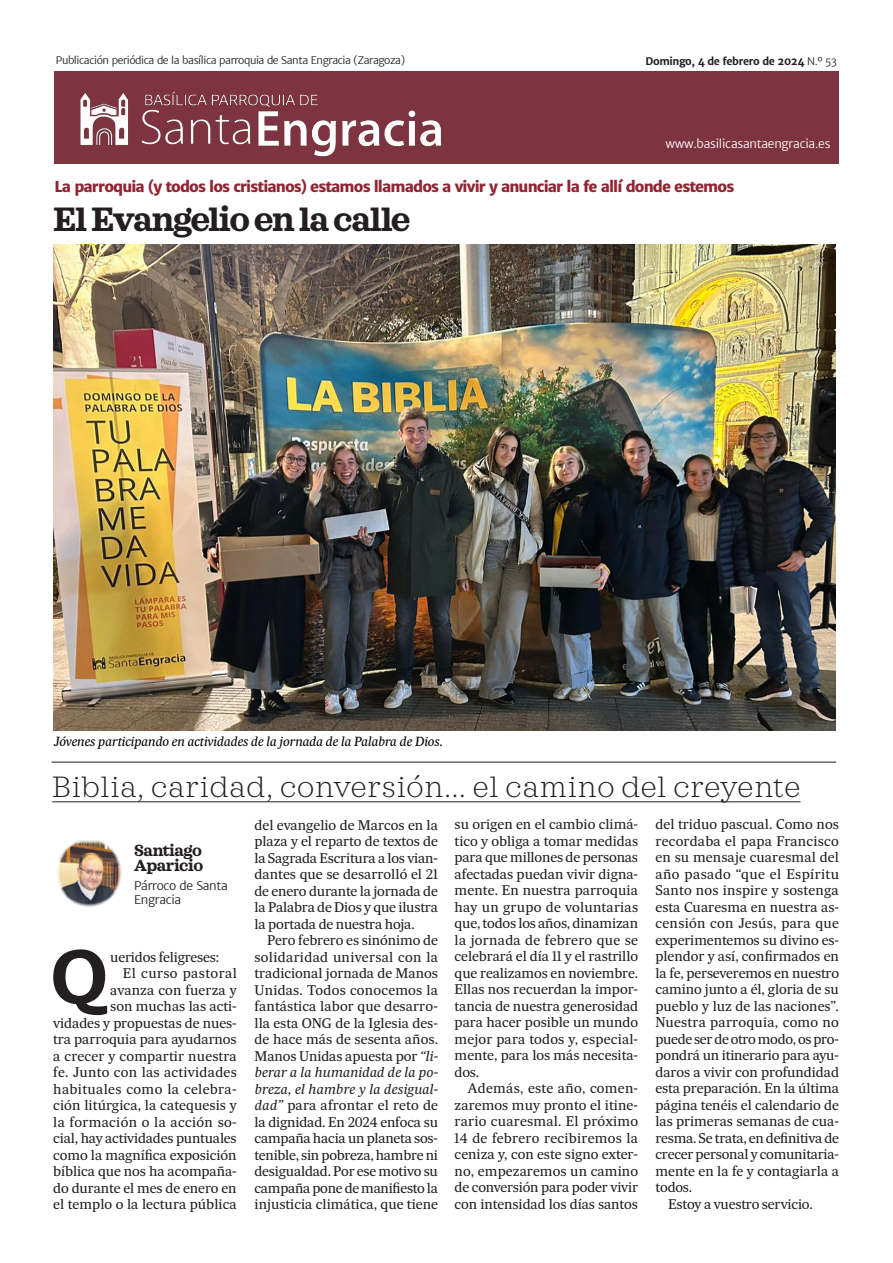
<style>
.page{position:relative;width:893px;height:1263px;background:#fff}
.page>*{position:absolute;margin:0;border:0;box-sizing:border-box;transform-origin:0 0}
.parrafo_con_letra_capitular{font:700 72.15px "Merriweather Sans";color:#231f20;scale:1.05 1}
.t1{font:700 34.5px "Sagona";letter-spacing:-.04em;color:#231f20}
.t2{font:200 30px "Sagona";letter-spacing:.03em;color:#231f20}
.t3{font:700 16.5px/15px "Sagona";letter-spacing:-.025em;color:#231f20}
.t4{font:800 15px "Merriweather Sans";letter-spacing:-.06em;color:#912532}
.parrafo_con_letra_capitular-2{font:13.5px/16.5px "Sueca Tx";letter-spacing:-.005em;color:#231f20;text-align:justify}
.pie_de_foto{font:italic 12.75px "Sueca Tx";letter-spacing:-.02em;color:#000}
.t5{font:300 12px "Merriweather Sans";letter-spacing:-.02em;color:#fff}
.t6{font:300 12px/13.5px "Merriweather Sans";letter-spacing:-.025em;color:#231f20}
.t7{font:300 10.5px "Merriweather Sans";letter-spacing:-.04em;color:#231f20}
.t8{font:700 10.5px "Merriweather Sans";letter-spacing:-.04em;color:#231f20}
.s1{font-weight:300}
.s2{font-style:italic}
</style>
<div class="page">
<div style="left:54px;top:71px;width:785px;height:93px;background:#7e3341"></div>
<hr style="left:52px;top:801px;width:748px;height:1px;background:#231f20">
<img style="left:57px;top:840px;width:65px;height:67px">
<img style="left:80px;top:91px;width:362px;height:66px">
<hr style="left:52px;top:762px;width:784px;height:1px;background:#231f20">
<img style="left:54px;top:245px;width:782px;height:485px">
<p class="t7" style="left:56px;top:53px;width:351px">Publicación periódica de la basílica parroquia de Santa Engracia (Zaragoza)</p>
<p class="t8" style="left:646px;top:55px;width:193px">Domingo, 4 de febrero de 2024 <span class="s1">N.º 53</span></p>
<p class="t5" style="left:665px;top:136px;width:167px">www.basilicasantaengracia.es</p>
<p class="t4" style="left:55px;top:177px;width:681px">La parroquia (y todos los cristianos) estamos llamados a vivir y anunciar la fe allí donde estemos</p>
<p class="t1" style="left:53px;top:198px;width:359px">El Evangelio en la calle</p>
<p class="pie_de_foto" style="left:54px;top:734px;width:390px">Jóvenes participando en actividades de la jornada de la Palabra de Dios.</p>
<p class="t2" style="left:52px;top:769px;width:750px">Biblia, caridad, conversión... el camino del creyente</p>
<p class="t3" style="left:134px;top:843px;width:71px">Santiago<br>Aparicio</p>
<p class="t6" style="left:134px;top:879px;width:95px">Párroco de Santa<br>Engracia</p>
<p class="parrafo_con_letra_capitular" style="left:50px;top:931px;width:58px">Q</p>
<p class="parrafo_con_letra_capitular-2" style="left:110px;top:948px;width:110px">ueridos feligreses:</p>
<p class="parrafo_con_letra_capitular-2" style="left:53px;top:965px;width:185px;text-align:right">El curso pastoral<br>avanza con fuerza y<br>son muchas las acti-<br>vidades y propuestas de nues&shy;tra parroquia para ayudarnos a crecer y compartir nuestra fe. Junto con las actividades habituales como la celebra&shy;ción litúrgica, la catequesis y la formación o la acción so&shy;cial, hay actividades puntuales como la magnífica exposición bíblica que nos ha acompaña&shy;do durante el mes de enero en el templo o la lectura pública</p>
<p class="parrafo_con_letra_capitular-2" style="left:255px;top:816px;width:185px">del evangelio de Marcos en la plaza y el reparto de textos de la Sagrada Escritura a los vian&shy;dantes que se desarrolló el 21 de enero durante la jornada de la Palabra de Dios y que ilustra la portada de nuestra hoja.</p>
<p class="parrafo_con_letra_capitular-2" style="left:255px;top:932px;width:185px;text-indent:13px">Pero febrero es sinónimo de solidaridad universal con la tradicional jornada de Manos Unidas. Todos conocemos la fantástica labor que desarro&shy;lla esta ONG de la Iglesia des&shy;de hace más de sesenta años.<br>Manos Unidas apuesta por <span class="s2">“li&shy;berar a la humanidad de la po&shy;breza, el hambre y la desigual&shy;dad”</span> para afrontar el reto de la dignidad. En 2024 enfoca su campaña hacia un planeta sos&shy;tenible, sin pobreza, hambre ni desigualdad. Por ese motivo su campaña pone de manifiesto la injusticia climática, que tiene</p>
<p class="parrafo_con_letra_capitular-2" style="left:455px;top:816px;width:185px">su origen en el cambio climá&shy;tico y obliga a tomar medidas para que millones de personas afectadas puedan vivir digna&shy;mente. En nuestra parroquia hay un grupo de voluntarias que, todos los años, dinamizan la jornada de febrero que se celebrará el día 11 y el rastrillo que realizamos en noviembre.<br>Ellas nos recuerdan la impor&shy;tancia de nuestra generosidad para hacer posible un mundo mejor para todos y, especial&shy;mente, para los más necesita&shy;dos.</p>
<p class="parrafo_con_letra_capitular-2" style="left:455px;top:1080px;width:185px;text-indent:13px">Además, este año, comen&shy;zaremos muy pronto el itine&shy;rario cuaresmal. El próximo 14 de febrero recibiremos la ceniza y, con este signo exter&shy;no, empezaremos un camino de conversión para poder vivir con intensidad los días santos</p>
<p class="parrafo_con_letra_capitular-2" style="left:655px;top:816px;width:185px">del triduo pascual. Como nos recordaba el papa Francisco en su mensaje cuaresmal del año pasado “que el Espíritu Santo nos inspire y sostenga esta Cuaresma en nuestra as&shy;censión con Jesús, para que experimentemos su divino es&shy;plendor y así, confirmados en la fe, perseveremos en nuestro camino junto a él, gloria de su pueblo y luz de las naciones”.<br>Nuestra parroquia, como no puede ser de otro modo, os pro&shy;pondrá un itinerario para ayu&shy;daros a vivir con profundidad esta preparación. En la última página tenéis el calendario de las primeras semanas de cua&shy;resma. Se trata, en definitiva de crecer personal y comunitaria&shy;mente en la fe y contagiarla a todos.</p>
<p class="parrafo_con_letra_capitular-2" style="left:668px;top:1196px;width:146px">Estoy a vuestro servicio.</p>
</div>
